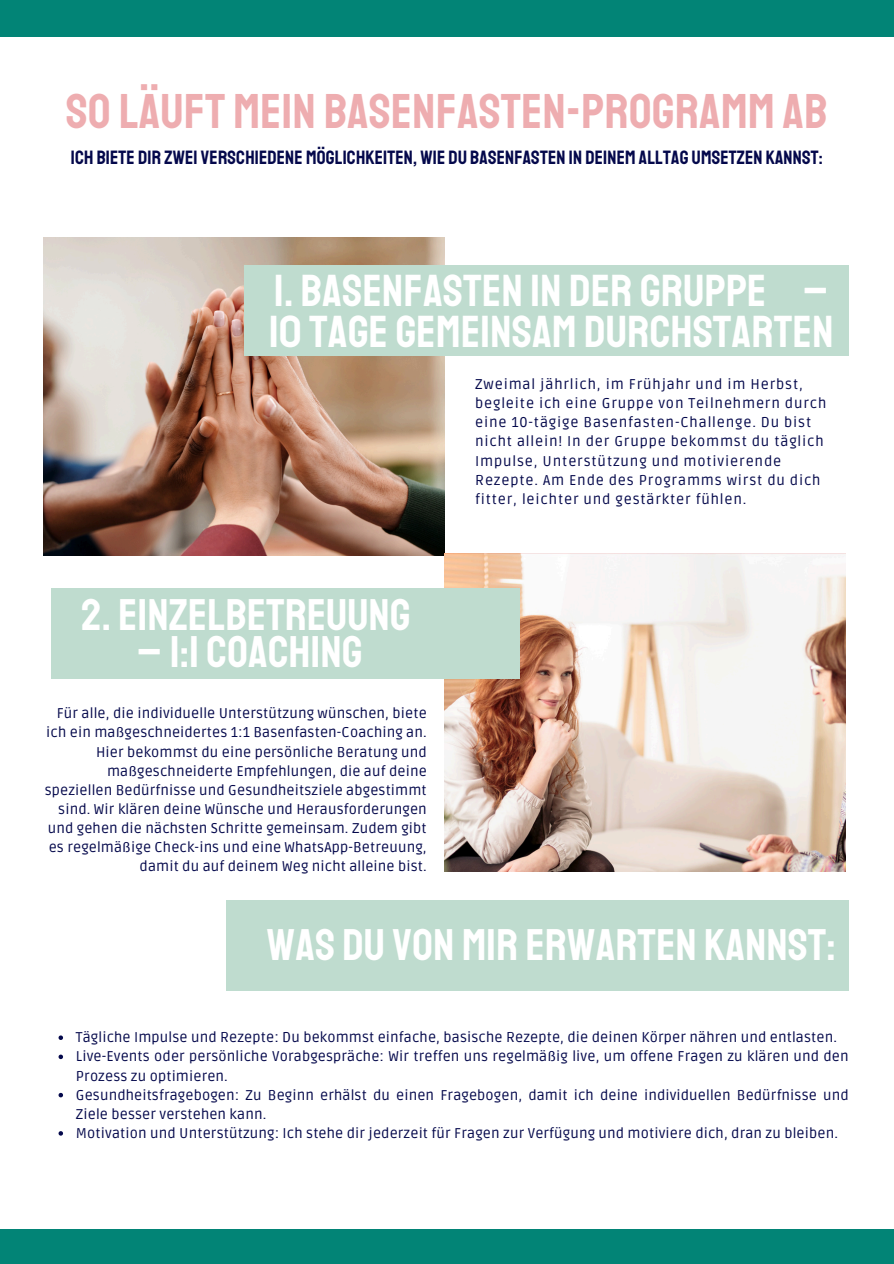
<style>
.page{position:relative;width:894px;height:1264px;background:#fff}
.page>*{position:absolute;margin:0;border:0;box-sizing:border-box;transform-origin:0 0}
.t1{font:49.5px "Staatliches";letter-spacing:.01em;color:#eeadb0}
.t2{font:45.45px/40.5px "Staatliches";letter-spacing:.01em;color:#fff}
.t3{font:45px "Staatliches";letter-spacing:.01em;color:#fff}
.t4{font:19.5px "Staatliches";letter-spacing:.01em;color:#04084b}
.t5{font:14.25px/19.2px "Ruda";letter-spacing:.01em;color:#04084b}
.t6{font:14.25px/19.2px "Ruda";letter-spacing:.06em;color:#04084b}
</style>
<div class="page">
<div style="left:0;top:1228px;width:893px;height:35px;background:#028476"></div>
<div style="left:0;top:0;width:893px;height:37px;background:#028476"></div>
<img style="left:44px;top:237px;width:400px;height:318px">
<img style="left:444px;top:553px;width:401px;height:318px">
<div style="left:380px;top:266px;width:468px;height:90px;background:#bfdccf"></div>
<div style="left:244px;top:266px;width:468px;height:90px;background:#bfdccf"></div>
<div style="left:52px;top:588px;width:468px;height:90px;background:#bfdccf"></div>
<div style="left:380px;top:900px;width:468px;height:90px;background:#bfdccf"></div>
<div style="left:227px;top:900px;width:468px;height:90px;background:#bfdccf"></div>
<svg style="left:58px;top:1035px;width:5px;height:4px"></svg>
<svg style="left:58px;top:1054px;width:5px;height:5px"></svg>
<svg style="left:58px;top:1092px;width:5px;height:5px"></svg>
<svg style="left:58px;top:1131px;width:5px;height:4px"></svg>
<p class="t1" style="left:66px;top:81px;width:762px">SO LÄUFT MEIN BASENFASTEN-PROGRAMM AB</p>
<h1 class="t4" style="left:71px;top:146px;width:753px">ICH BIETE DIR ZWEI VERSCHIEDENE MÖGLICHKEITEN, WIE DU BASENFASTEN IN DEINEM ALLTAG UMSETZEN KANNST:</h1>
<h1 class="t2" style="left:269px;top:271px;width:565px">1. BASENFASTEN IN DER GRUPPE –<br>10 TAGE GEMEINSAM DURCHSTARTEN</h1>
<h2 class="t6" style="left:475px;top:375px;width:352px">Zweimal jährlich, im Frühjahr und im Herbst, begleite ich eine Gruppe von Teilnehmern durch eine 10-tägige Basenfasten-Challenge. Du bist nicht allein! In der Gruppe bekommst du täglich Impulse, Unterstützung und motivierende Rezepte. Am Ende des Programms wirst du dich fitter, leichter und gestärkter fühlen.</h2>
<p class="t3" style="left:81px;top:587px;width:330px">2. EINZELBETREUUNG</p>
<p class="t3" style="left:137px;top:624px;width:227px">– 1:1 COACHING</p>
<p class="t5" style="left:45px;top:704px;width:383px;text-align:right">Für alle, die individuelle Unterstützung wünschen, biete ich ein maßgeschneidertes 1:1 Basenfasten-Coaching an.<br>Hier bekommst du eine persönliche Beratung und maßgeschneiderte Empfehlungen, die auf deine speziellen Bedürfnisse und Gesundheitsziele abgestimmt sind. Wir klären deine Wünsche und Herausforderungen und gehen die nächsten Schritte gemeinsam. Zudem gibt es regelmäßige Check-ins und eine WhatsApp-Betreuung, damit du auf deinem Weg nicht alleine bist.</p>
<p class="t3" style="left:267px;top:916px;width:570px">WAS DU VON MIR ERWARTEN KANNST:</p>
<p class="t5" style="left:76px;top:1028px;width:762px">Tägliche Impulse und Rezepte: Du bekommst einfache, basische Rezepte, die deinen Körper nähren und entlasten.</p>
<p class="t5" style="left:76px;top:1047px;width:774px">Live-Events oder persönliche Vorabgespräche: Wir treffen uns regelmäßig live, um offene Fragen zu klären und den<br>Prozess zu optimieren.</p>
<p class="t5" style="left:76px;top:1085px;width:774px">Gesundheitsfragebogen: Zu Beginn erhälst du einen Fragebogen, damit ich deine individuellen Bedürfnisse und<br>Ziele besser verstehen kann.</p>
<h1 class="t5" style="left:76px;top:1123px;width:763px">Motivation und Unterstützung: Ich stehe dir jederzeit für Fragen zur Verfügung und motiviere dich, dran zu bleiben.</h1>
</div>
